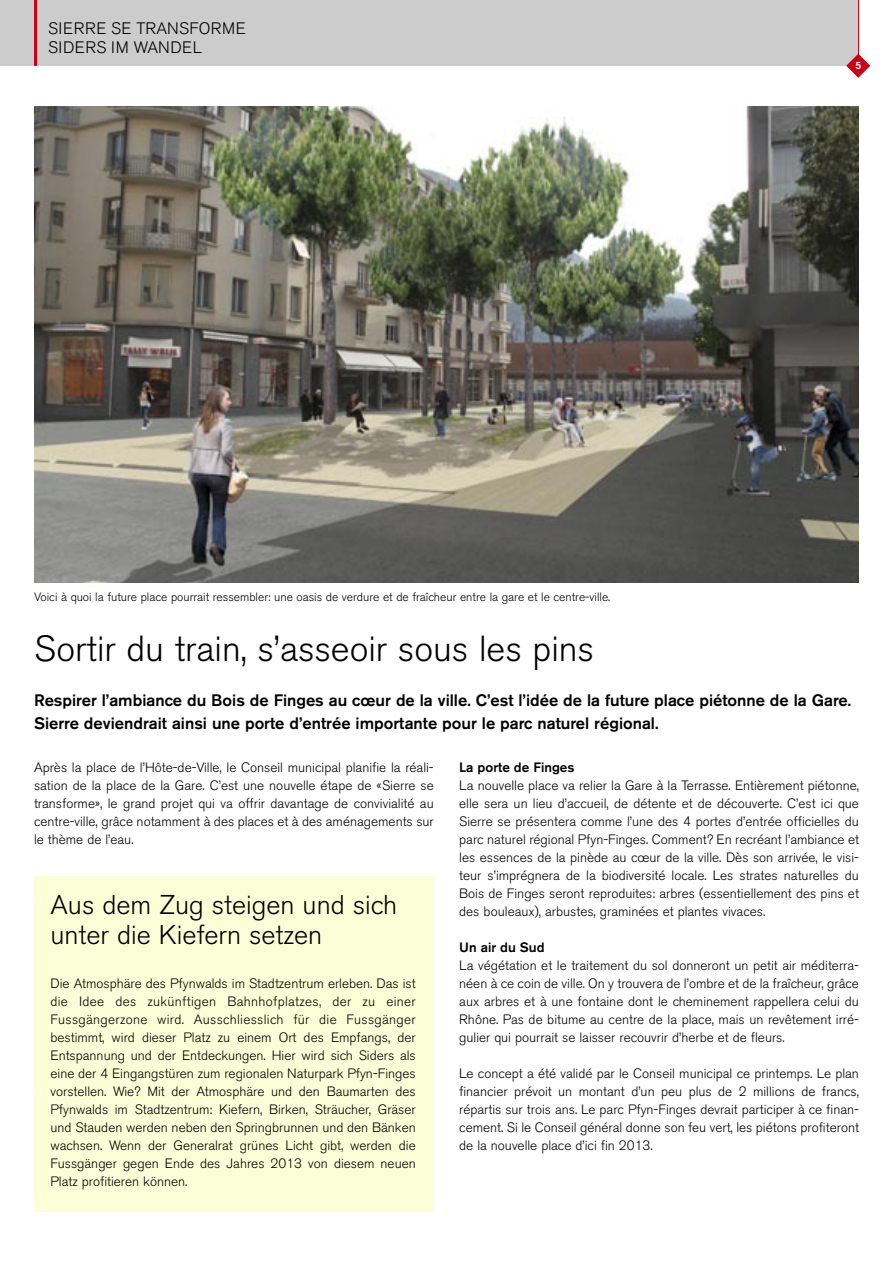
<style>
.page{position:relative;width:893px;height:1263px;background:#fff}
.page>*{position:absolute;margin:0;border:0;box-sizing:border-box;transform-origin:0 0}
.t1{font:300 36px "Akzidenz Grotesk BE";color:#000}
.t2{font:300 27px/30px "Akzidenz Grotesk BE";color:#000}
.t3{font:500 16.5px/22.5px "Akzidenz Grotesk BE";color:#000}
.t4{font:300 16.5px/19.5px "Akzidenz Grotesk BE";letter-spacing:.02em;color:#000}
.t5{font:300 13.5px/18px "Akzidenz Grotesk BE";color:#000;text-align:justify}
.t6{font:500 13.5px "Akzidenz Grotesk BE";color:#000}
.t7{font:300 12px "Akzidenz Grotesk BE";color:#000}
.t8{font:500 10.5px "Akzidenz Grotesk BE";color:#fff}
</style>
<div class="page">
<div style="left:0;top:0;width:859px;height:66px;background:#ccc"></div>
<hr style="left:34px;top:0;width:3px;height:66px;background:#ca0016">
<svg style="left:846px;top:54px;width:24px;height:24px"></svg>
<hr style="left:858px;top:0;width:1px;height:66px;background:#ca0016">
<div style="left:34px;top:876px;width:400px;height:336px;background:#fbffd7"></div>
<img style="left:34px;top:106px;width:825px;height:477px">
<p class="t4" style="left:48px;top:20px;width:199px">SIERRE SE TRANSFORME<br>SIDERS IM WANDEL</p>
<p class="t8" style="left:855px;top:62px;width:7px">5</p>
<p class="t7" style="left:34px;top:593px;width:578px">Voici à quoi la future place pourrait ressembler: une oasis de verdure et de fraîcheur entre la gare et le centre-ville.</p>
<h1 class="t1" style="left:34px;top:636px;width:562px">Sortir du train, s’asseoir sous les pins</h1>
<p class="t3" style="left:34px;top:691px;width:819px">Respirer l’ambiance du Bois de Finges au cœur de la ville. C’est l’idée de la future place piétonne de la Gare.<br>Sierre deviendrait ainsi une porte d’entrée importante pour le parc naturel régional.</p>
<p class="t5" style="left:34px;top:760px;width:401px">Après la place de l’Hôte-de-Ville, le Conseil municipal planifie la réali&shy;sation de la place de la Gare. C’est une nouvelle étape de «Sierre se transforme», le grand projet qui va offrir davantage de convivialité au centre-ville, grâce notamment à des places et à des aménagements sur le thème de l’eau.</p>
<p class="t6" style="left:459px;top:763px;width:117px">La porte de Finges</p>
<p class="t5" style="left:459px;top:778px;width:401px">La nouvelle place va relier la Gare à la Terrasse. Entièrement piétonne, elle sera un lieu d’accueil, de détente et de découverte. C’est ici que Sierre se présentera comme l’une des 4 portes d’entrée officielles du parc naturel régional Pfyn-Finges. Comment? En recréant l’ambiance et les essences de la pinède au cœur de la ville. Dès son arrivée, le visi&shy;teur s’imprégnera de la biodiversité locale. Les strates naturelles du Bois de Finges seront reproduites: arbres (essentiellement des pins et des bouleaux), arbustes, graminées et plantes vivaces.</p>
<p class="t6" style="left:459px;top:943px;width:87px">Un air du Sud</p>
<p class="t5" style="left:459px;top:958px;width:401px">La végétation et le traitement du sol donneront un petit air méditerra&shy;néen à ce coin de ville. On y trouvera de l’ombre et de la fraîcheur, grâce aux arbres et à une fontaine dont le cheminement rappellera celui du Rhône. Pas de bitume au centre de la place, mais un revêtement irré&shy;gulier qui pourrait se laisser recouvrir d’herbe et de fleurs.</p>
<p class="t5" style="left:459px;top:1066px;width:401px">Le concept a été validé par le Conseil municipal ce printemps. Le plan financier prévoit un montant d’un peu plus de 2 millions de francs, répartis sur trois ans. Le parc Pfyn-Finges devrait participer à ce finan&shy;cement. Si le Conseil général donne son feu vert, les piétons profiteront de la nouvelle place d’ici fin 2013.</p>
<h2 class="t2" style="left:51px;top:893px;width:348px">Aus dem Zug steigen und sich unter die Kiefern setzen</h2>
<p class="t5" style="left:51px;top:976px;width:367px">Die Atmosphäre des Pfynwalds im Stadtzentrum erleben. Das ist die Idee des zukünftigen Bahnhofplatzes, der zu einer Fussgängerzone wird. Ausschliesslich für die Fussgänger bestimmt, wird dieser Platz zu einem Ort des Empfangs, der Entspannung und der Entdeckungen. Hier wird sich Siders als eine der 4 Eingangstüren zum regionalen Naturpark Pfyn-Finges vorstellen. Wie? Mit der Atmosphäre und den Baumarten des Pfynwalds im Stadtzentrum: Kiefern, Birken, Sträucher, Gräser und Stauden werden neben den Springbrunnen und den Bänken wachsen. Wenn der Generalrat grünes Licht gibt, werden die Fussgänger gegen Ende des Jahres 2013 von diesem neuen Platz profitieren können.</p>
</div>
